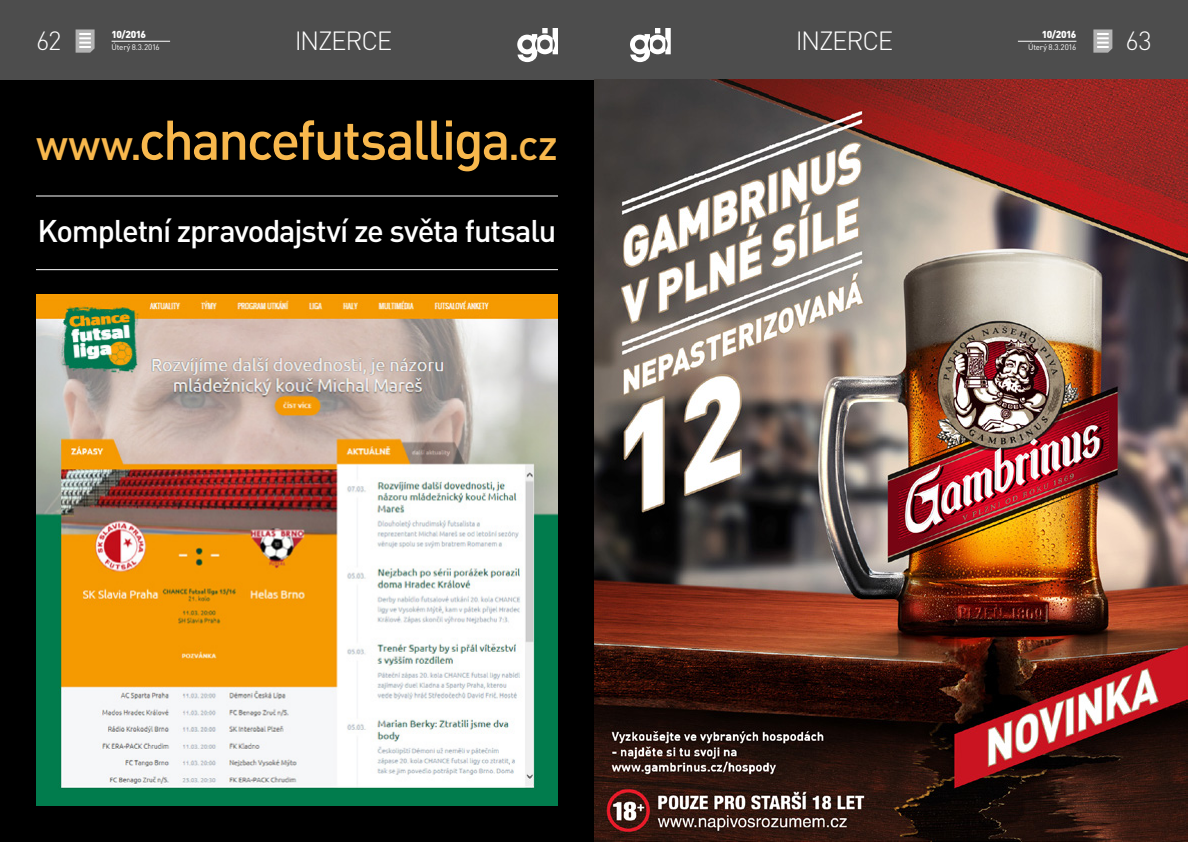
<style>
.page{position:relative;width:1188px;height:842px;background:#fff}
.page>*{position:absolute;margin:0;border:0;box-sizing:border-box;transform-origin:0 0}
.t1{font:500 55px "DIN Pro";letter-spacing:-.045em;color:#f8b84d}
.t2{font:500 31px "DIN Pro";letter-spacing:-.04em;color:#fff}
.t3{font:300 26px "DIN Pro";letter-spacing:-.05em;color:#fff}
.t4{font:900 10px "DIN Pro";letter-spacing:-.06em;color:#fff}
.t5{font:8px "DIN Pro";letter-spacing:-.025em;color:#fff}
.s1{font-size:43px}
</style>
<div class="page">
<div style="left:0;top:0;width:594px;height:80px;background:#4d4d4d"></div>
<div style="left:594px;top:0;width:594px;height:80px;background:#4d4d4d"></div>
<svg style="left:630px;top:28px;width:41px;height:34px"></svg>
<svg style="left:1093px;top:29px;width:19px;height:24px"></svg>
<svg style="left:517px;top:28px;width:41px;height:34px"></svg>
<svg style="left:76px;top:29px;width:19px;height:24px"></svg>
<hr style="left:1018px;top:41px;width:58px;height:1px;background:#fff">
<hr style="left:112px;top:41px;width:58px;height:1px;background:#fff">
<div style="left:0;top:80px;width:594px;height:762px;background:#000"></div>
<hr style="left:36px;top:269px;width:522px;height:1px;background:#fff">
<hr style="left:36px;top:196px;width:522px;height:1px;background:#fff">
<img style="left:36px;top:295px;width:522px;height:511px">
<img style="left:594px;top:80px;width:594px;height:762px">
<p class="t4" style="left:112px;top:28px;width:36px">10/2016</p>
<p class="t4" style="left:1042px;top:28px;width:36px">10/2016</p>
<p class="t3" style="left:36px;top:23px;width:27px">62</p>
<p class="t3" style="left:295px;top:23px;width:99px">INZERCE</p>
<p class="t3" style="left:796px;top:23px;width:99px">INZERCE</p>
<p class="t5" style="left:1028px;top:42px;width:50px">Úterý 8.3.2016</p>
<p class="t3" style="left:1126px;top:23px;width:28px">63</p>
<p class="t5" style="left:112px;top:42px;width:50px">Úterý 8.3.2016</p>
<h1 class="t1" style="left:36px;top:103px;width:523px"><span class="s1">www.</span>chancefutsalliga<span class="s1">.cz</span></h1>
<p class="t2" style="left:38px;top:210px;width:520px">Kompletní zpravodajství ze světa futsalu</p>
</div>
